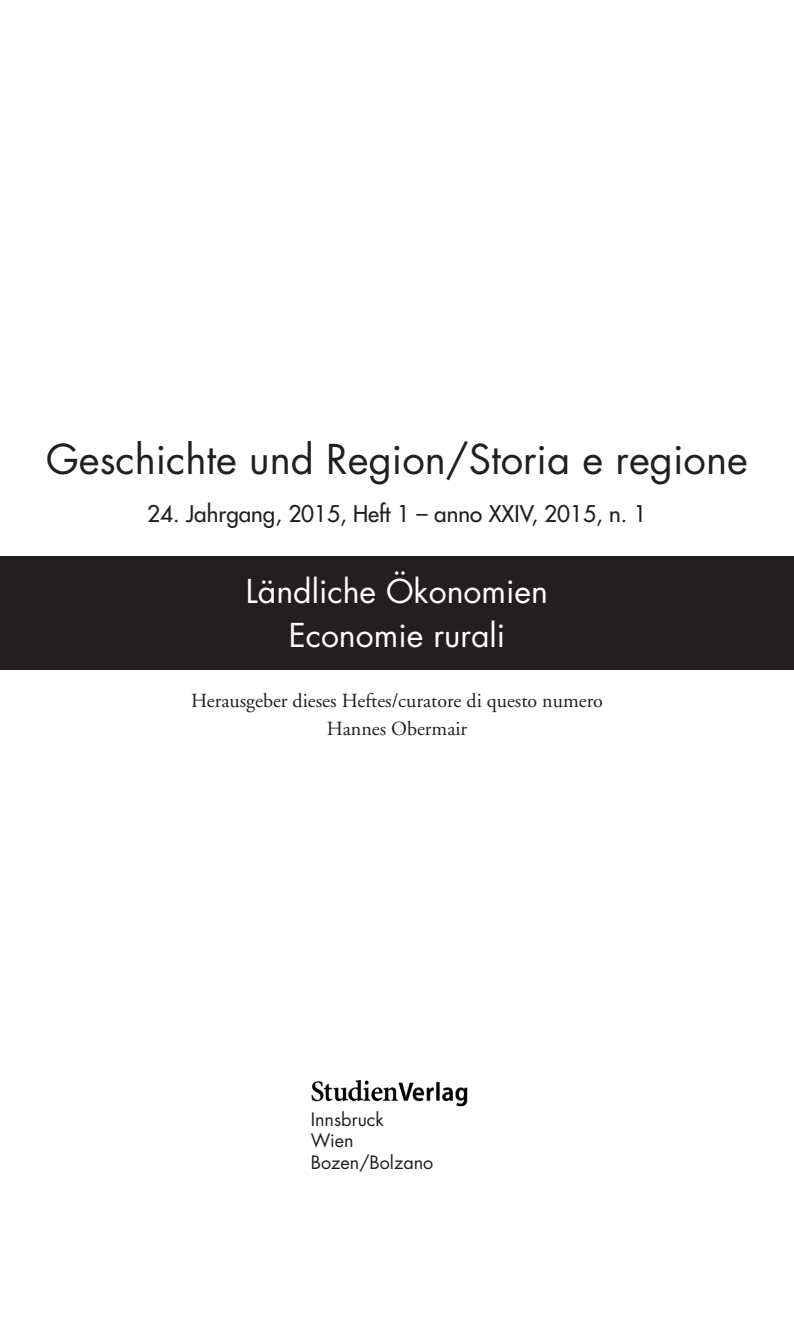
<style>
.page{position:relative;width:794px;height:1333px;background:#fff}
.page>*{position:absolute;margin:0;border:0;box-sizing:border-box;transform-origin:0 0}
.t1{font:40px "Futura";color:#231f20}
.t2{font:32px/44px "Futura";color:#fff;text-align:center}
.t3{font:22.4px "Futura";color:#231f20}
.t4{font:20px/28px "Adobe Garamond";color:#231f20;text-align:center}
.t5{font:18px/21.6px "Futura";color:#231f20}
</style>
<div class="page">
<img style="left:311px;top:1079px;width:157px;height:28px">
<div style="left:0;top:556px;width:794px;height:113px;background:#231f20"></div>
<h1 class="t1" style="left:46px;top:431px;width:703px">Geschichte und Region/Storia e regione</h1>
<p class="t3" style="left:147px;top:499px;width:501px">24. Jahrgang, 2015, Heft 1 – anno XXIV, 2015, n. 1</p>
<h2 class="t2" style="left:246px;top:569px;width:304px">Ländliche Ökonomien<br>Economie rurali</h2>
<p class="t4" style="left:191px;top:686px;width:413px">Herausgeber dieses Heftes/curatore di questo numero<br>Hannes Obermair</p>
<p class="t5" style="left:311px;top:1108px;width:124px">Innsbruck<br>Wien<br>Bozen/Bolzano</p>
</div>
